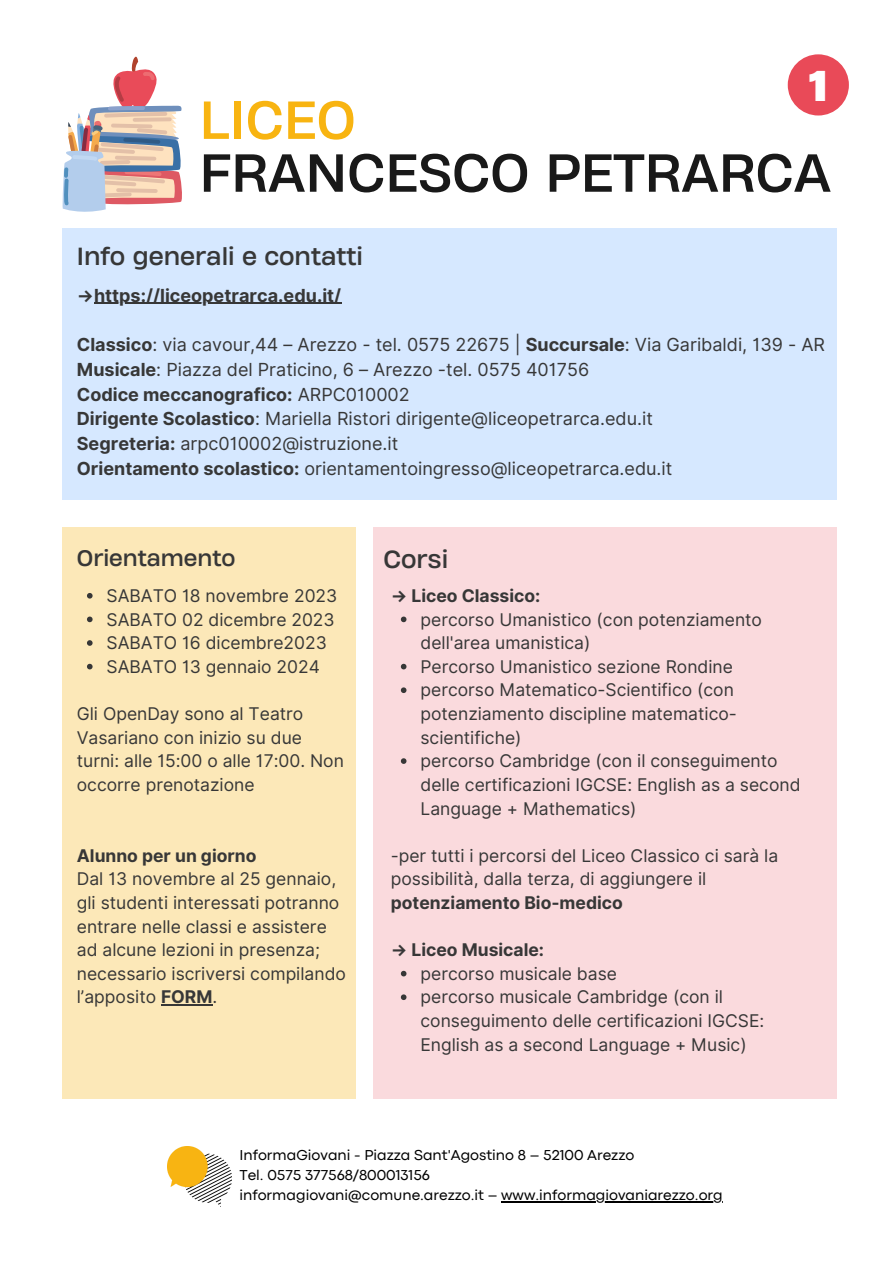
<style>
.page{position:relative;width:893px;height:1264px;background:#fff}
.page>*{position:absolute;margin:0;border:0;box-sizing:border-box;transform-origin:0 0}
.t1{font:50.25px "Heading Now 74";color:#191919}
.t2{font:50.25px "Heading Now 74";color:#f8b411}
.t3{font:700 40.5px "Heading Now 76";color:#fff}
.t4{font:23.25px "Heading Now 74";color:#373737}
.t5{font:21.15px "Heading Now 74";color:#373737}
.t6{font:18px "Inter";color:#373737}
.t7{font:700 18px "Inter";color:#373737}
.t8{font:17.55px/23.5px "Inter";color:#373737}
.t9{font:700 17.55px "Inter";color:#373737}
.t10{font:15px "Codec Pro";color:#000}
.s1{font-weight:700}
.s2{font-weight:400}
</style>
<div class="page">
<div style="left:62px;top:527px;width:293px;height:571px;background:#fce8b8"></div>
<div style="left:373px;top:527px;width:463px;height:571px;background:#fadadd"></div>
<div style="left:62px;top:228px;width:774px;height:272px;background:#d6e8ff"></div>
<img style="left:167px;top:1146px;width:64px;height:59px">
<svg style="left:62px;top:56px;width:120px;height:156px"></svg>
<div style="left:787px;top:54px;width:61px;height:61px;background:#e94a58;border-radius:50%"></div>
<svg style="left:87px;top:593px;width:6px;height:5px"></svg>
<svg style="left:87px;top:616px;width:6px;height:6px"></svg>
<svg style="left:87px;top:640px;width:6px;height:5px"></svg>
<svg style="left:87px;top:663px;width:6px;height:6px"></svg>
<hr style="left:161px;top:1004px;width:51px;height:1px;background:#373737">
<svg style="left:401px;top:616px;width:5px;height:6px"></svg>
<svg style="left:401px;top:663px;width:5px;height:6px"></svg>
<svg style="left:401px;top:687px;width:5px;height:6px"></svg>
<svg style="left:401px;top:758px;width:5px;height:6px"></svg>
<svg style="left:401px;top:970px;width:5px;height:6px"></svg>
<svg style="left:401px;top:994px;width:5px;height:6px"></svg>
<hr style="left:94px;top:303px;width:247px;height:1px;background:#373737">
<hr style="left:501px;top:1201px;width:221px;height:1px;background:#000">
<p class="t3" style="left:809px;top:58px;width:19px">1</p>
<p class="t2" style="left:199px;top:86px;width:158px">LICEO</p>
<p class="t1" style="left:199px;top:139px;width:633px">FRANCESCO PETRARCA</p>
<p class="t4" style="left:77px;top:241px;width:288px">Info generali e contatti</p>
<p class="t7" style="left:77px;top:284px;width:266px">→https://liceopetrarca.edu.it/</p>
<p class="t6" style="left:77px;top:334px;width:749px"><span class="s1">Classico</span>: via cavour,44 – Arezzo - tel. 0575 22675 | <span class="s1">Succursale</span>: Via Garibaldi, 139 - AR</p>
<p class="t6" style="left:77px;top:358px;width:514px"><span class="s1">Musicale</span>: Piazza del Praticino, 6 – Arezzo -tel. 0575 401756</p>
<p class="t7" style="left:77px;top:383px;width:334px">Codice meccanografico: <span class="s2">ARPC010002</span></p>
<p class="t6" style="left:77px;top:408px;width:577px"><span class="s1">Dirigente Scolastico</span>: Mariella Ristori dirigente@liceopetrarca.edu.it</p>
<p class="t6" style="left:77px;top:433px;width:323px"><span class="s1">Segreteria:</span> arpc010002@istruzione.it</p>
<p class="t6" style="left:77px;top:457px;width:597px"><span class="s1">Orientamento scolastico:</span> orientamentoingresso@liceopetrarca.edu.it</p>
<p class="t5" style="left:77px;top:544px;width:160px">Orientamento</p>
<p class="t8" style="left:107px;top:584px;width:232px">SABATO 18 novembre 2023</p>
<p class="t8" style="left:107px;top:607px;width:229px">SABATO 02 dicembre 2023</p>
<p class="t8" style="left:107px;top:631px;width:222px">SABATO 16 dicembre2023</p>
<p class="t8" style="left:107px;top:654px;width:215px">SABATO 13 gennaio 2024</p>
<p class="t8" style="left:77px;top:702px;width:268px">Gli OpenDay sono al Teatro<br>Vasariano con inizio su due turni: alle 15:00 o alle 17:00. Non occorre prenotazione</p>
<p class="t9" style="left:77px;top:844px;width:181px">Alunno per un giorno</p>
<p class="t8" style="left:77px;top:867px;width:270px">Dal 13 novembre al 25 gennaio, gli studenti interessati potranno entrare nelle classi e assistere ad alcune lezioni in presenza; necessario iscriversi compilando l’apposito <span class="s1">FORM</span>.</p>
<p class="t4" style="left:383px;top:544px;width:66px">Corsi</p>
<p class="t9" style="left:391px;top:585px;width:151px">→ Liceo Classico:</p>
<p class="t8" style="left:420px;top:607px;width:343px">percorso Umanistico (con potenziamento dell'area umanistica)</p>
<p class="t8" style="left:420px;top:654px;width:314px">Percorso Umanistico sezione Rondine</p>
<p class="t8" style="left:420px;top:678px;width:318px">percorso Matematico-Scientifico (con potenziamento discipline matematico&shy;scientifiche)</p>
<p class="t8" style="left:420px;top:749px;width:381px">percorso Cambridge (con il conseguimento delle certificazioni IGCSE: English as a second<br>Language + Mathematics)</p>
<p class="t8" style="left:391px;top:843px;width:389px">-per tutti i percorsi del Liceo Classico ci sarà la possibilità, dalla terza, di aggiungere il <span class="s1">potenziamento Bio-medico</span></p>
<p class="t9" style="left:391px;top:939px;width:155px">→ Liceo Musicale:</p>
<p class="t8" style="left:420px;top:961px;width:198px">percorso musicale base</p>
<p class="t8" style="left:420px;top:985px;width:345px">percorso musicale Cambridge (con il conseguimento delle certificazioni IGCSE:<br>English as a second Language + Music)</p>
<p class="t10" style="left:239px;top:1149px;width:396px">InformaGiovani - Piazza Sant'Agostino 8 – 52100 Arezzo</p>
<p class="t10" style="left:239px;top:1169px;width:192px">Tel. 0575 377568/800013156</p>
<p class="t10" style="left:239px;top:1189px;width:485px">informagiovani@comune.arezzo.it – www.informagiovaniarezzo.org</p>
</div>
